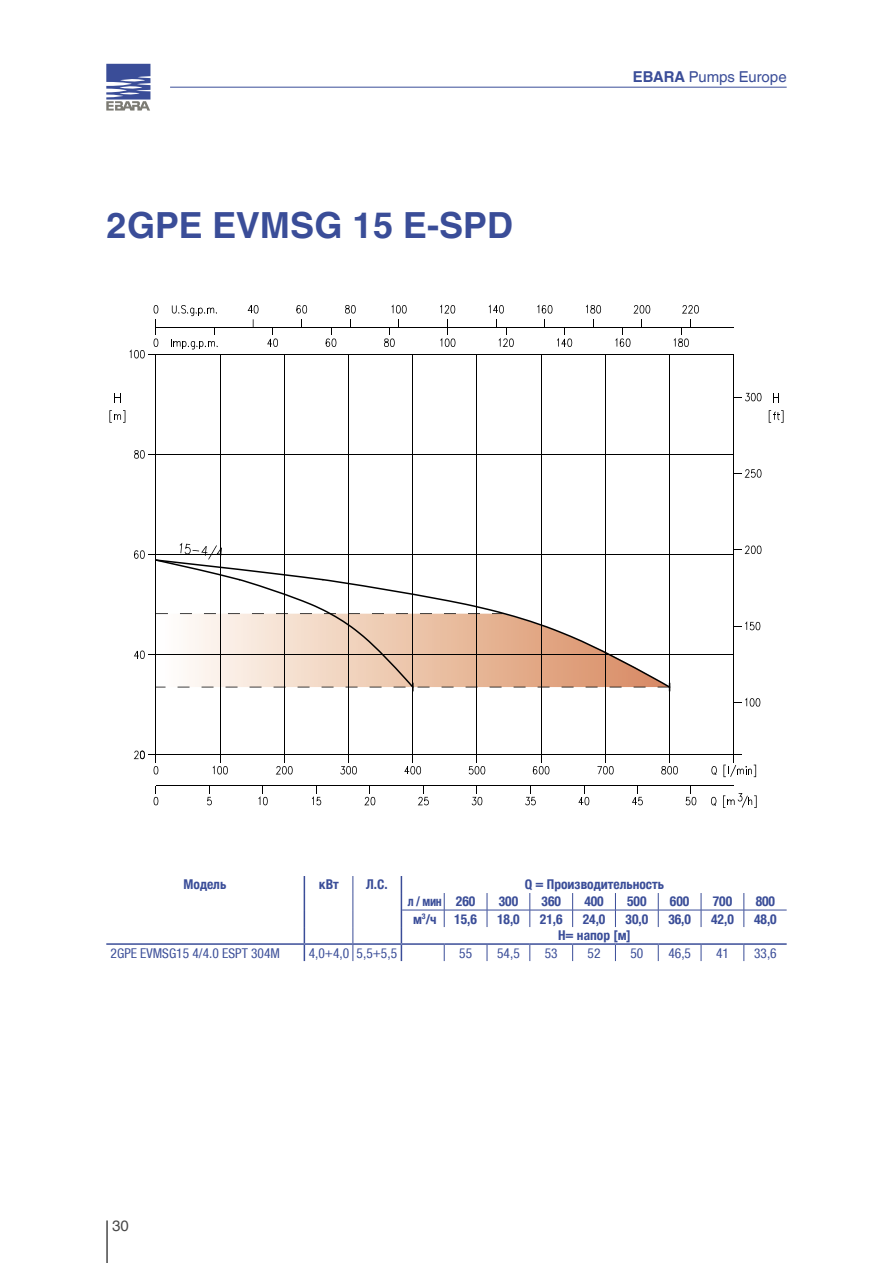
<style>
.page{position:relative;width:893px;height:1263px;background:#fff}
.page>*{position:absolute;margin:0;border:0;box-sizing:border-box;transform-origin:0 0}
.t1{font:700 36px "Helvetica World";color:#3a4d98}
.t2{font:15px "Helvetica World";color:#3a4d98}
.t3{font:15px "Helvetica World";color:#484848}
.t4{font:700 condensed 13.5px "Helvetica Neue LTCYR";color:#3a4d98}
.t5{font:condensed 13.5px "Helvetica Neue LTCYR";color:#3a4d98}
.t6{font:700 condensed 13.5px "Helvetica Neue LTCYR";color:#3a4d98;scale:.88 1}
.s1{font-weight:700}
</style>
<div class="page">
<hr style="left:106px;top:1220px;width:2px;height:43px;background:#484848">
<svg style="left:106px;top:64px;width:44px;height:47px;background:#7682ae"></svg>
<hr style="left:170px;top:87px;width:617px;height:1px;background:#3a4d98">
<hr style="left:402px;top:910px;width:42px;height:1px;background:#3a4d98">
<hr style="left:444px;top:910px;width:43px;height:1px;background:#3a4d98">
<svg style="left:444px;top:893px;width:1px;height:34px"></svg>
<hr style="left:487px;top:910px;width:43px;height:1px;background:#3a4d98">
<svg style="left:487px;top:893px;width:1px;height:34px"></svg>
<svg style="left:530px;top:893px;width:1px;height:34px"></svg>
<hr style="left:530px;top:910px;width:43px;height:1px;background:#3a4d98">
<hr style="left:573px;top:910px;width:42px;height:1px;background:#3a4d98">
<svg style="left:572px;top:893px;width:1px;height:34px"></svg>
<hr style="left:615px;top:910px;width:43px;height:1px;background:#3a4d98">
<hr style="left:658px;top:910px;width:43px;height:1px;background:#3a4d98">
<hr style="left:701px;top:910px;width:43px;height:1px;background:#3a4d98">
<hr style="left:744px;top:910px;width:43px;height:1px;background:#3a4d98">
<svg style="left:615px;top:893px;width:1px;height:34px"></svg>
<svg style="left:658px;top:893px;width:1px;height:34px"></svg>
<svg style="left:701px;top:893px;width:1px;height:34px"></svg>
<svg style="left:744px;top:893px;width:1px;height:34px"></svg>
<svg style="left:304px;top:876px;width:1px;height:85px"></svg>
<svg style="left:353px;top:876px;width:1px;height:85px"></svg>
<svg style="left:401px;top:876px;width:1px;height:85px"></svg>
<svg style="left:444px;top:945px;width:1px;height:16px"></svg>
<svg style="left:487px;top:945px;width:1px;height:16px"></svg>
<svg style="left:530px;top:945px;width:1px;height:16px"></svg>
<svg style="left:572px;top:945px;width:1px;height:16px"></svg>
<svg style="left:615px;top:945px;width:1px;height:16px"></svg>
<svg style="left:658px;top:945px;width:1px;height:16px"></svg>
<svg style="left:701px;top:945px;width:1px;height:16px"></svg>
<svg style="left:744px;top:945px;width:1px;height:16px"></svg>
<hr style="left:106px;top:943px;width:198px;height:2px;background:#3a4d98">
<hr style="left:304px;top:943px;width:49px;height:2px;background:#3a4d98">
<hr style="left:353px;top:943px;width:48px;height:2px;background:#3a4d98">
<hr style="left:401px;top:943px;width:43px;height:2px;background:#3a4d98">
<hr style="left:444px;top:943px;width:43px;height:2px;background:#3a4d98">
<hr style="left:487px;top:943px;width:43px;height:2px;background:#3a4d98">
<hr style="left:530px;top:943px;width:43px;height:2px;background:#3a4d98">
<hr style="left:573px;top:943px;width:42px;height:2px;background:#3a4d98">
<hr style="left:615px;top:943px;width:43px;height:2px;background:#3a4d98">
<hr style="left:658px;top:943px;width:43px;height:2px;background:#3a4d98">
<hr style="left:701px;top:943px;width:43px;height:2px;background:#3a4d98">
<hr style="left:744px;top:943px;width:43px;height:2px;background:#3a4d98">
<hr style="left:156px;top:354px;width:1px;height:409px;background:#000">
<svg style="left:115px;top:393px;width:6px;height:9px"></svg>
<svg style="left:109px;top:410px;width:16px;height:13px"></svg>
<hr style="left:148px;top:754px;width:593px;height:1px;background:#000">
<hr style="left:148px;top:354px;width:586px;height:1px;background:#000">
<svg style="left:172px;top:305px;width:45px;height:11px"></svg>
<svg style="left:154px;top:766px;width:4px;height:8px"></svg>
<svg style="left:711px;top:766px;width:6px;height:9px"></svg>
<svg style="left:723px;top:765px;width:33px;height:12px"></svg>
<svg style="left:711px;top:797px;width:5px;height:9px"></svg>
<svg style="left:154px;top:786px;width:4px;height:19px"></svg>
<hr style="left:156px;top:327px;width:578px;height:1px;background:#000">
<svg style="left:154px;top:320px;width:4px;height:27px"></svg>
<svg style="left:154px;top:305px;width:4px;height:9px"></svg>
<svg style="left:723px;top:793px;width:34px;height:15px"></svg>
<hr style="left:156px;top:785px;width:578px;height:1px;background:#000">
<svg style="left:267px;top:328px;width:11px;height:19px"></svg>
<svg style="left:171px;top:328px;width:47px;height:21px"></svg>
<svg style="left:207px;top:786px;width:5px;height:19px"></svg>
<svg style="left:213px;top:755px;width:15px;height:19px"></svg>
<svg style="left:276px;top:755px;width:17px;height:19px"></svg>
<svg style="left:340px;top:755px;width:17px;height:19px"></svg>
<svg style="left:404px;top:755px;width:17px;height:19px"></svg>
<svg style="left:469px;top:755px;width:16px;height:19px"></svg>
<svg style="left:533px;top:755px;width:16px;height:19px"></svg>
<svg style="left:597px;top:755px;width:17px;height:19px"></svg>
<hr style="left:220px;top:354px;width:1px;height:401px;background:#000">
<hr style="left:284px;top:354px;width:1px;height:401px;background:#000">
<hr style="left:348px;top:354px;width:1px;height:401px;background:#000">
<hr style="left:413px;top:354px;width:1px;height:401px;background:#000">
<hr style="left:477px;top:354px;width:1px;height:401px;background:#000">
<hr style="left:541px;top:354px;width:1px;height:401px;background:#000">
<hr style="left:605px;top:354px;width:1px;height:401px;background:#000">
<hr style="left:669px;top:354px;width:1px;height:401px;background:#000">
<svg style="left:661px;top:755px;width:17px;height:19px"></svg>
<hr style="left:733px;top:354px;width:1px;height:409px;background:#000">
<svg style="left:134px;top:751px;width:11px;height:8px"></svg>
<hr style="left:156px;top:654px;width:578px;height:1px;background:#000">
<hr style="left:156px;top:554px;width:578px;height:1px;background:#000">
<hr style="left:156px;top:454px;width:578px;height:1px;background:#000">
<svg style="left:134px;top:450px;width:22px;height:9px"></svg>
<svg style="left:130px;top:349px;width:15px;height:9px"></svg>
<svg style="left:769px;top:410px;width:14px;height:13px"></svg>
<svg style="left:773px;top:393px;width:6px;height:9px"></svg>
<svg style="left:734px;top:697px;width:26px;height:10px"></svg>
<svg style="left:734px;top:621px;width:26px;height:9px"></svg>
<svg style="left:734px;top:545px;width:27px;height:9px"></svg>
<svg style="left:734px;top:469px;width:27px;height:9px"></svg>
<svg style="left:734px;top:393px;width:27px;height:8px"></svg>
<svg style="left:258px;top:786px;width:10px;height:19px"></svg>
<svg style="left:312px;top:786px;width:9px;height:19px"></svg>
<svg style="left:364px;top:786px;width:11px;height:19px"></svg>
<svg style="left:418px;top:786px;width:11px;height:19px"></svg>
<svg style="left:472px;top:786px;width:10px;height:19px"></svg>
<svg style="left:525px;top:786px;width:11px;height:19px"></svg>
<svg style="left:578px;top:786px;width:11px;height:19px"></svg>
<svg style="left:248px;top:305px;width:11px;height:22px"></svg>
<svg style="left:296px;top:305px;width:11px;height:9px"></svg>
<svg style="left:345px;top:305px;width:11px;height:9px"></svg>
<svg style="left:391px;top:304px;width:16px;height:10px"></svg>
<svg style="left:440px;top:304px;width:15px;height:10px"></svg>
<svg style="left:489px;top:304px;width:15px;height:10px"></svg>
<svg style="left:537px;top:304px;width:15px;height:10px"></svg>
<svg style="left:586px;top:304px;width:15px;height:10px"></svg>
<svg style="left:633px;top:305px;width:17px;height:9px"></svg>
<svg style="left:682px;top:305px;width:17px;height:9px"></svg>
<svg style="left:326px;top:328px;width:10px;height:19px"></svg>
<svg style="left:384px;top:320px;width:15px;height:27px"></svg>
<svg style="left:440px;top:320px;width:15px;height:27px"></svg>
<svg style="left:496px;top:320px;width:18px;height:27px"></svg>
<svg style="left:557px;top:328px;width:15px;height:19px"></svg>
<svg style="left:615px;top:328px;width:15px;height:19px"></svg>
<svg style="left:674px;top:320px;width:17px;height:27px"></svg>
<svg style="left:632px;top:786px;width:11px;height:19px"></svg>
<svg style="left:686px;top:786px;width:10px;height:19px"></svg>
<svg style="left:134px;top:543px;width:535px;height:149px"></svg>
<h1 class="t1" style="left:106px;top:205px;width:408px">2GPE EVMSG 15 E-SPD</h1>
<p class="t2" style="left:633px;top:68px;width:155px"><span class="s1">EBARA</span> Pumps Europe</p>
<p class="t4" style="left:184px;top:877px;width:44px">Модель</p>
<p class="t4" style="left:319px;top:877px;width:21px">кВт</p>
<p class="t4" style="left:366px;top:877px;width:23px">Л.С.</p>
<p class="t4" style="left:525px;top:877px;width:141px">Q = Производительность</p>
<p class="t6" style="left:408px;top:894px;width:78px">л / мин 260</p>
<p class="t4" style="left:499px;top:894px;width:21px">300</p>
<p class="t4" style="left:541px;top:894px;width:21px">360</p>
<p class="t4" style="left:584px;top:894px;width:21px">400</p>
<p class="t4" style="left:627px;top:894px;width:21px">500</p>
<p class="t4" style="left:670px;top:894px;width:21px">600</p>
<p class="t4" style="left:713px;top:894px;width:21px">700</p>
<p class="t4" style="left:756px;top:894px;width:21px">800</p>
<p class="t4" style="left:413px;top:911px;width:25px">м<sup>3</sup>/ч</p>
<p class="t4" style="left:454px;top:911px;width:24px">15,6</p>
<p class="t4" style="left:497px;top:911px;width:24px">18,0</p>
<p class="t4" style="left:540px;top:911px;width:24px">21,6</p>
<p class="t4" style="left:583px;top:911px;width:24px">24,0</p>
<p class="t4" style="left:625px;top:911px;width:24px">30,0</p>
<p class="t4" style="left:668px;top:911px;width:24px">36,0</p>
<p class="t4" style="left:711px;top:911px;width:24px">42,0</p>
<p class="t4" style="left:754px;top:911px;width:24px">48,0</p>
<p class="t4" style="left:558px;top:928px;width:74px">H= напор [м]</p>
<p class="t5" style="left:111px;top:946px;width:171px">2GPE EVMSG15 4/4.0 ESPT 304M</p>
<p class="t5" style="left:309px;top:946px;width:90px">4,0+4,0 5,5+5,5</p>
<p class="t5" style="left:459px;top:946px;width:14px">55</p>
<p class="t5" style="left:497px;top:946px;width:24px">54,5</p>
<p class="t5" style="left:545px;top:946px;width:14px">53</p>
<p class="t5" style="left:588px;top:946px;width:14px">52</p>
<p class="t5" style="left:630px;top:946px;width:14px">50</p>
<p class="t5" style="left:668px;top:946px;width:24px">46,5</p>
<p class="t5" style="left:716px;top:946px;width:14px">41</p>
<p class="t5" style="left:754px;top:946px;width:24px">33,6</p>
<p class="t3" style="left:112px;top:1217px;width:18px">30</p>
</div>
